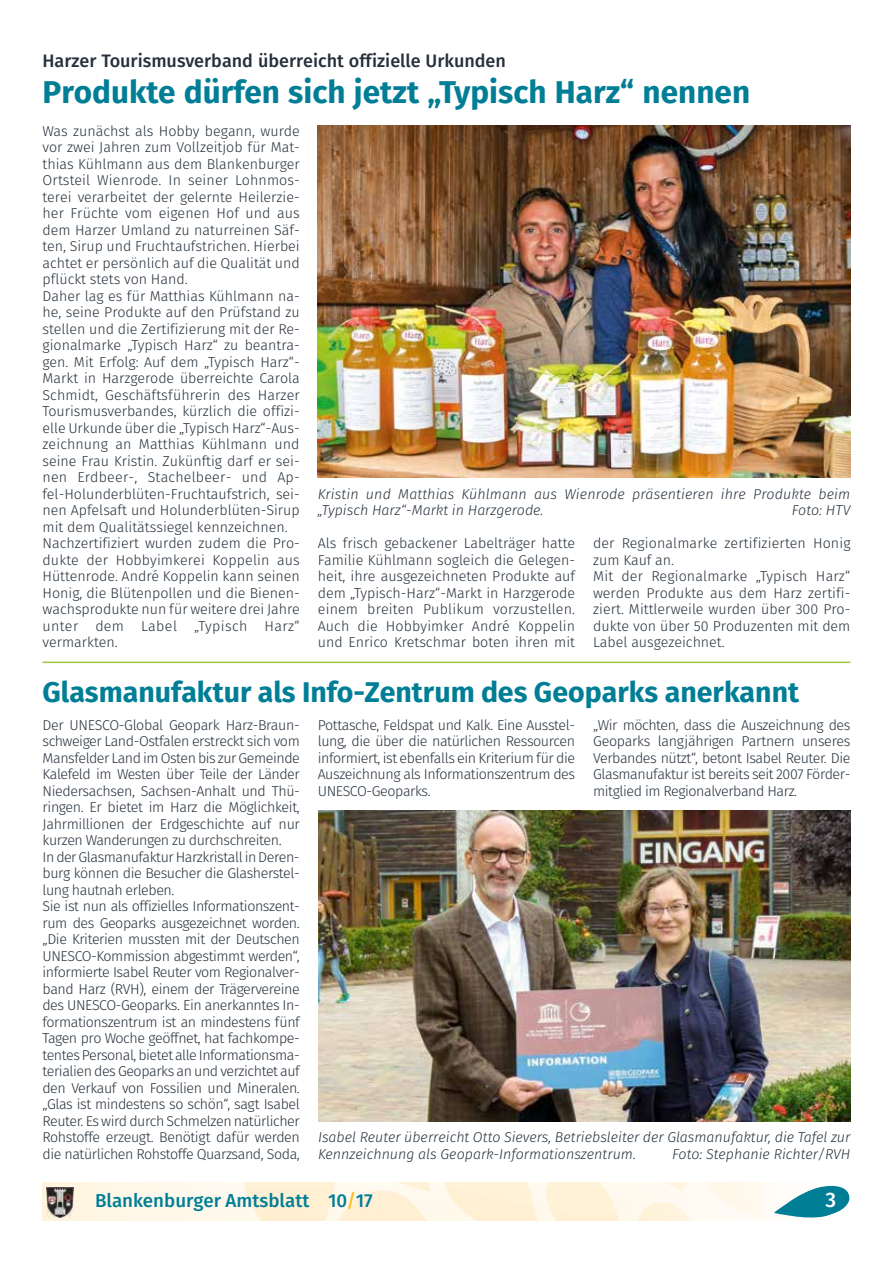
<style>
.page{position:relative;width:893px;height:1263px;background:#fff}
.page>*{position:absolute;margin:0;border:0;box-sizing:border-box;transform-origin:0 0}
.t1{font:700 31.5px "Fira Sans";color:#007e96}
.t2{font:700 28.5px "Fira Sans";color:#007e96}
.t3{font:500 21px "Fira Sans";color:#fff}
.t4{font:500 18.75px "Fira Sans";color:#007e96}
.t5{font:500 18px "Fira Sans";color:#25303b}
.t6{font:300 14.25px/16.5px "Fira Sans";letter-spacing:-.01em;color:#25303b;text-align:justify}
.t7{font:300 14.25px/16.5px "Fira Sans";letter-spacing:-.03em;color:#25303b}
.t8{font:italic 300 14.25px/16.5px "Fira Sans";color:#25303b}
.s1{color:#fcbf2c}
</style>
<div class="page">
<img style="left:43px;top:1182px;width:721px;height:38px">
<svg style="left:774px;top:1185px;width:76px;height:33px"></svg>
<img style="left:47px;top:1187px;width:27px;height:30px">
<img style="left:318px;top:126px;width:532px;height:352px">
<img style="left:318px;top:810px;width:533px;height:311px">
<hr style="left:43px;top:662px;width:807px;height:1px;background:#9fc63b">
<p class="t5" style="left:43px;top:48px;width:465px">Harzer Tourismusverband überreicht offizielle Urkunden</p>
<h1 class="t1" style="left:43px;top:70px;width:709px">Produkte dürfen sich jetzt „Typisch Harz“ nennen</h1>
<p class="t6" style="left:43px;top:123px;width:259px;text-align:left">Was zunächst als Hobby begann, wurde vor zwei Jahren zum Vollzeitjob für Mat&shy;thias Kühlmann aus dem Blankenburger Ortsteil Wienrode. In seiner Lohnmos&shy;terei verarbeitet der gelernte Heilerzie&shy;her Früchte vom eigenen Hof und aus dem Harzer Umland zu naturreinen Säf&shy;ten, Sirup und Fruchtaufstrichen. Hierbei achtet er persönlich auf die Qualität und pflückt stets von Hand.<br>Daher lag es für Matthias Kühlmann na&shy;he, seine Produkte auf den Prüfstand zu stellen und die Zertifizierung mit der Re&shy;gionalmarke „Typisch Harz“ zu beantra&shy;gen. Mit Erfolg: Auf dem „Typisch Harz“- Markt in Harzgerode überreichte Carola Schmidt, Geschäftsführerin des Harzer Tourismusverbandes, kürzlich die offizi&shy;elle Urkunde über die „Typisch Harz“-Aus&shy;zeichnung an Matthias Kühlmann und seine Frau Kristin. Zukünftig darf er sei&shy;nen Erdbeer-, Stachelbeer- und Ap&shy;fel-Holunderblüten-Fruchtaufstrich, sei&shy;nen Apfelsaft und Holunderblüten-Sirup mit dem Qualitätssiegel kennzeichnen.<br>Nachzertifiziert wurden zudem die Pro&shy;dukte der Hobbyimkerei Koppelin aus Hüttenrode. André Koppelin kann seinen Honig, die Blütenpollen und die Bienen&shy;wachsprodukte nun für weitere drei Jahre unter dem Label „Typisch Harz“ vermarkten.</p>
<p class="t8" style="left:318px;top:486px;width:534px">Kristin und Matthias Kühlmann aus Wienrode präsentieren ihre Produkte beim „Typisch Harz“-Markt in Harzgerode.</p>
<p class="t8" style="left:792px;top:503px;width:60px">Foto: HTV</p>
<p class="t6" style="left:318px;top:536px;width:259px">Als frisch gebackener Labelträger hatte Familie Kühlmann sogleich die Gelegen&shy;heit, ihre ausgezeichneten Produkte auf dem „Typisch-Harz“-Markt in Harzgerode einem breiten Publikum vorzustellen.<br>Auch die Hobbyimker André Koppelin und Enrico Kretschmar boten ihren mit</p>
<p class="t6" style="left:593px;top:536px;width:259px;text-align:left">der Regionalmarke zertifizierten Honig zum Kauf an.<br>Mit der Regionalmarke „Typisch Harz“ werden Produkte aus dem Harz zertifi&shy;ziert. Mittlerweile wurden über 300 Pro&shy;dukte von über 50 Produzenten mit dem<br>Label ausgezeichnet.</p>
<h2 class="t2" style="left:43px;top:672px;width:758px">Glasmanufaktur als Info-Zentrum des Geoparks anerkannt</h2>
<p class="t7" style="left:43px;top:717px;width:259px">Der UNESCO-Global Geopark Harz-Braun&shy;schweiger Land-Ostfalen erstreckt sich vom Mansfelder Land im Osten bis zur Gemeinde Kalefeld im Westen über Teile der Länder Niedersachsen, Sachsen-Anhalt und Thü&shy;ringen. Er bietet im Harz die Möglichkeit, Jahrmillionen der Erdgeschichte auf nur kurzen Wanderungen zu durchschreiten.<br>In der Glasmanufaktur Harzkristall in Deren&shy;burg können die Besucher die Glasherstel&shy;lung hautnah erleben.<br>Sie ist nun als offizielles Informationszent&shy;rum des Geoparks ausgezeichnet worden. „Die Kriterien mussten mit der Deutschen UNESCO-Kommission abgestimmt werden“, informierte Isabel Reuter vom Regionalver&shy;band Harz (RVH), einem der Trägervereine des UNESCO-Geoparks. Ein anerkanntes In&shy;formationszentrum ist an mindestens fünf Tagen pro Woche geöffnet, hat fachkompe&shy;tentes Personal, bietet alle Informationsma&shy;terialien des Geoparks an und verzichtet auf den Verkauf von Fossilien und Mineralen. „Glas ist mindestens so schön“, sagt Isabel Reuter. Es wird durch Schmelzen natürlicher Rohstoffe erzeugt. Benötigt dafür werden die natürlichen Rohstoffe Quarzsand, Soda,</p>
<p class="t6" style="left:318px;top:718px;width:259px">Pottasche, Feldspat und Kalk. Eine Ausstel&shy;lung, die über die natürlichen Ressourcen informiert, ist ebenfalls ein Kriterium für die Auszeichnung als Informationszentrum des UNESCO-Geoparks.</p>
<p class="t6" style="left:593px;top:718px;width:259px">„Wir möchten, dass die Auszeichnung des Geoparks langjährigen Partnern unseres Verbandes nützt“, betont Isabel Reuter. Die Glasmanufaktur ist bereits seit 2007 Förder&shy;mitglied im Regionalverband Harz.</p>
<p class="t8" style="left:318px;top:1130px;width:534px">Isabel Reuter überreicht Otto Sievers, Betriebsleiter der Glasmanufaktur, die Tafel zur<br>Kennzeichnung als Geopark-Informationszentrum.</p>
<p class="t8" style="left:672px;top:1146px;width:180px">Foto: Stephanie Richter/RVH</p>
<h3 class="t4" style="left:95px;top:1187px;width:279px">Blankenburger Amtsblatt 10<span class="s1">/</span>17</h3>
<h3 class="t3" style="left:825px;top:1185px;width:12px">3</h3>
</div>
